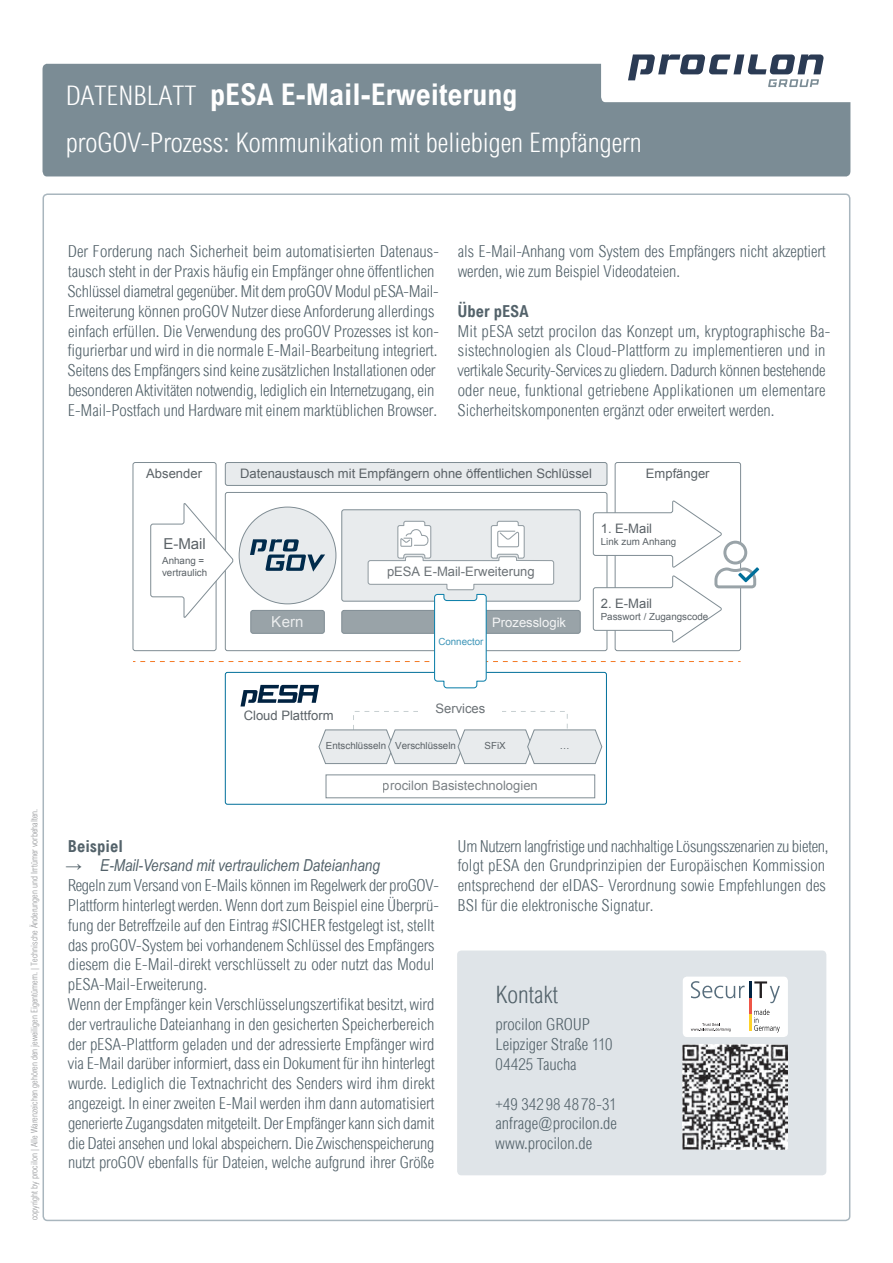
<style>
.page{position:relative;width:893px;height:1263px;background:#fff}
.page>*{position:absolute;margin:0;border:0;box-sizing:border-box;transform-origin:0 0}
.t1{font:700 condensed 30px "Arial";color:#fff}
.t2{font:300 condensed 27px "Arial";color:#fff}
.kontakt{font:300 condensed 24px "Arial";color:#53626a}
.fließtext{font:300 condensed 16.5px/19.8px "Arial";color:#53626a}
.adresse{font:300 condensed 16.5px "Arial";color:#53626a}
.über-klein{font:italic 16.5px "Arial Narrow";color:#53626a}
.über-klein-2{font:700 condensed 16.5px "Arial";color:#53626a}
.t3{font:15px "Arial";color:#5b6267}
.t4{font:15px "Arial";color:rgb(255 255 255/.9)}
.t5{font:13.05px "Arial";color:#5b6267}
.t6{font:13.05px "Arial";color:rgb(91 98 103/.9)}
.t7{font:13.05px "Arial";color:rgb(255 255 255/.9)}
.t8{font:9.75px/11.7px "Arial";color:#5b6267}
.t9{font:9.75px "Arial";color:rgb(37 136 175/.9)}
.copyright{font:300 condensed 9px "Arial";color:#939598}
</style>
<div class="page">
<div style="left:43px;top:64px;width:807px;height:112px;background:#7b8c95"></div>
<svg style="left:601px;top:54px;width:249px;height:48px"></svg>
<div style="left:457px;top:950px;width:369px;height:225px;background:#dfe4e8;border-radius:4px"></div>
<img style="left:683px;top:1044px;width:105px;height:105px">
<div style="left:683px;top:976px;width:105px;height:61px;background:#fff;border-radius:4px"></div>
<hr style="left:749px;top:981px;width:3px;height:17px;background:#002241">
<hr style="left:749px;top:998px;width:3px;height:16px;background:#ee5647">
<hr style="left:749px;top:1014px;width:3px;height:17px;background:#ffd229">
<svg style="left:691px;top:981px;width:54px;height:17px"></svg>
<svg style="left:754px;top:981px;width:26px;height:22px"></svg>
<svg style="left:754px;top:1009px;width:26px;height:23px"></svg>
<svg style="left:691px;top:1023px;width:40px;height:8px"></svg>
<div style="left:225px;top:672px;width:382px;height:132px;border:1px solid #006f9a;border-radius:2px"></div>
<div style="left:225px;top:462px;width:382px;height:23px;background:#e8ebed;border-radius:2px"></div>
<div style="left:225px;top:462px;width:382px;height:24px;border:1px solid #808d94;border-radius:2px"></div>
<div style="left:353px;top:711px;width:215px;height:39px;border:1px dashed #c7cfd1"></div>
<div style="left:326px;top:775px;width:269px;height:23px;border:1px solid #808d94"></div>
<svg style="left:318px;top:729px;width:284px;height:35px;background:#e1e5e7"></svg>
<div style="left:418px;top:697px;width:84px;height:24px;background:#fff"></div>
<svg style="left:133px;top:501px;width:626px;height:205px"></svg>
<h1 class="t1" style="left:210px;top:77px;width:309px">pESA E-Mail-Erweiterung</h1>
<h2 class="t2" style="left:66px;top:127px;width:577px">proGOV-Prozess: Kommunikation mit beliebigen Empfängern</h2>
<h2 class="t2" style="left:66px;top:80px;width:132px">DATENBLATT</h2>
<p class="copyright" style="left:29px;top:1220px;width:413px;rotate:-90deg">copyright by procilon | Alle Warenzeichen gehören den jeweiligen Eigentümern. | Technische Änderungen und Irrtümer vorbehalten.</p>
<p class="fließtext" style="left:68px;top:242px;width:373px">Der Forderung nach Sicherheit beim automatisierten Datenaus&shy;tausch steht in der Praxis häufig ein Empfänger ohne öffentlichen Schlüssel diametral gegenüber. Mit dem proGOV Modul pESA-Mail-Erweiterung können proGOV Nutzer diese Anforderung allerdings einfach erfüllen. Die Verwendung des proGOV Prozesses ist kon&shy;figurierbar und wird in die normale E-Mail-Bearbeitung integriert.</p>
<p class="fließtext" style="left:68px;top:360px;width:371px">Seitens des Empfängers sind keine zusätzlichen Installationen oder besonderen Aktivitäten notwendig, lediglich ein Internetzugang, ein<br>E-Mail-Postfach und Hardware mit einem marktüblichen Browser.</p>
<p class="fließtext" style="left:458px;top:242px;width:369px">als E-Mail-Anhang vom System des Empfängers nicht akzeptiert werden, wie zum Beispiel Videodateien.</p>
<p class="über-klein-2" style="left:458px;top:301px;width:73px">Über pESA</p>
<p class="fließtext" style="left:457px;top:321px;width:374px">Mit pESA setzt procilon das Konzept um, kryptographische Ba&shy;sistechnologien als Cloud-Plattform zu implementieren und in vertikale Security-Services zu gliedern. Dadurch können bestehende oder neue, funktional getriebene Applikationen um elementare Sicherheitskomponenten ergänzt oder erweitert werden.</p>
<p class="t5" style="left:146px;top:465px;width:57px">Absender</p>
<p class="t5" style="left:240px;top:465px;width:353px">Datenaustausch mit Empfängern ohne öffentlichen Schlüssel</p>
<p class="t5" style="left:646px;top:465px;width:65px">Empfänger</p>
<p class="t3" style="left:163px;top:534px;width:44px">E-Mail</p>
<p class="t8" style="left:162px;top:555px;width:47px">Anhang = vertraulich</p>
<p class="t6" style="left:387px;top:563px;width:149px">pESA E-Mail-Erweiterung</p>
<p class="t4" style="left:272px;top:612px;width:33px">Kern</p>
<p class="t7" style="left:492px;top:614px;width:75px">Prozesslogik</p>
<p class="t9" style="left:438px;top:635px;width:47px">Connector</p>
<p class="t5" style="left:601px;top:520px;width:53px">1. E-Mail</p>
<p class="t8" style="left:601px;top:536px;width:77px">Link zum Anhang</p>
<p class="t5" style="left:601px;top:595px;width:53px">2. E-Mail</p>
<p class="t8" style="left:601px;top:610px;width:109px">Passwort / Zugangscode</p>
<p class="t5" style="left:244px;top:707px;width:91px">Cloud Plattform</p>
<p class="t6" style="left:435px;top:700px;width:51px">Services</p>
<p class="t8" style="left:326px;top:740px;width:132px">Entschlüsseln Verschlüsseln</p>
<p class="t8" style="left:485px;top:740px;width:23px">SFiX</p>
<p class="t8" style="left:560px;top:740px;width:11px">…</p>
<p class="t6" style="left:383px;top:777px;width:156px">procilon Basistechnologien</p>
<p class="über-klein-2" style="left:68px;top:836px;width:57px">Beispiel</p>
<p class="über-klein" style="left:65px;top:854px;width:316px">→ E-Mail-Versand mit vertraulichem Dateianhang</p>
<p class="fließtext" style="left:68px;top:875px;width:373px">Regeln zum Versand von E-Mails können im Regelwerk der proGOV-Plattform hinterlegt werden. Wenn dort zum Beispiel eine Überprü&shy;fung der Betreffzeile auf den Eintrag #SICHER festgelegt ist, stellt das proGOV-System bei vorhandenem Schlüssel des Empfängers diesem die E-Mail-direkt verschlüsselt zu oder nutzt das Modul pESA-Mail-Erweiterung.</p>
<p class="fließtext" style="left:68px;top:994px;width:368px;text-align:justify">Wenn der Empfänger kein Verschlüsselungszertifikat besitzt, wird der vertrauliche Dateianhang in den gesicherten Speicherbereich der pESA-Plattform geladen und der adressierte Empfänger wird via E-Mail darüber informiert, dass ein Dokument für ihn hinterlegt wurde. Lediglich die Textnachricht des Senders wird ihm direkt angezeigt. In einer zweiten E-Mail werden ihm dann automatisiert generierte Zugangsdaten mitgeteilt. Der Empfänger kann sich damit die Datei ansehen und lokal abspeichern. Die Zwischenspeicherung nutzt proGOV ebenfalls für Dateien, welche aufgrund ihrer Größe</p>
<p class="fließtext" style="left:458px;top:836px;width:372px">Um Nutzern langfristige und nachhaltige Lösungsszenarien zu bieten, folgt pESA den Grundprinzipien der Europäischen Kommission entsprechend der eIDAS- Verordnung sowie Empfehlungen des BSI für die elektronische Signatur.</p>
<p class="kontakt" style="left:496px;top:981px;width:64px">Kontakt</p>
<p class="adresse" style="left:496px;top:1015px;width:96px">procilon GROUP</p>
<p class="adresse" style="left:496px;top:1035px;width:118px">Leipziger Straße 110</p>
<p class="adresse" style="left:496px;top:1055px;width:83px">04425 Taucha</p>
<p class="adresse" style="left:496px;top:1094px;width:122px">+49 342 98 48 78-31</p>
<p class="adresse" style="left:496px;top:1114px;width:123px">anfrage@procilon.de</p>
<p class="adresse" style="left:496px;top:1134px;width:98px">www.procilon.de</p>
</div>
